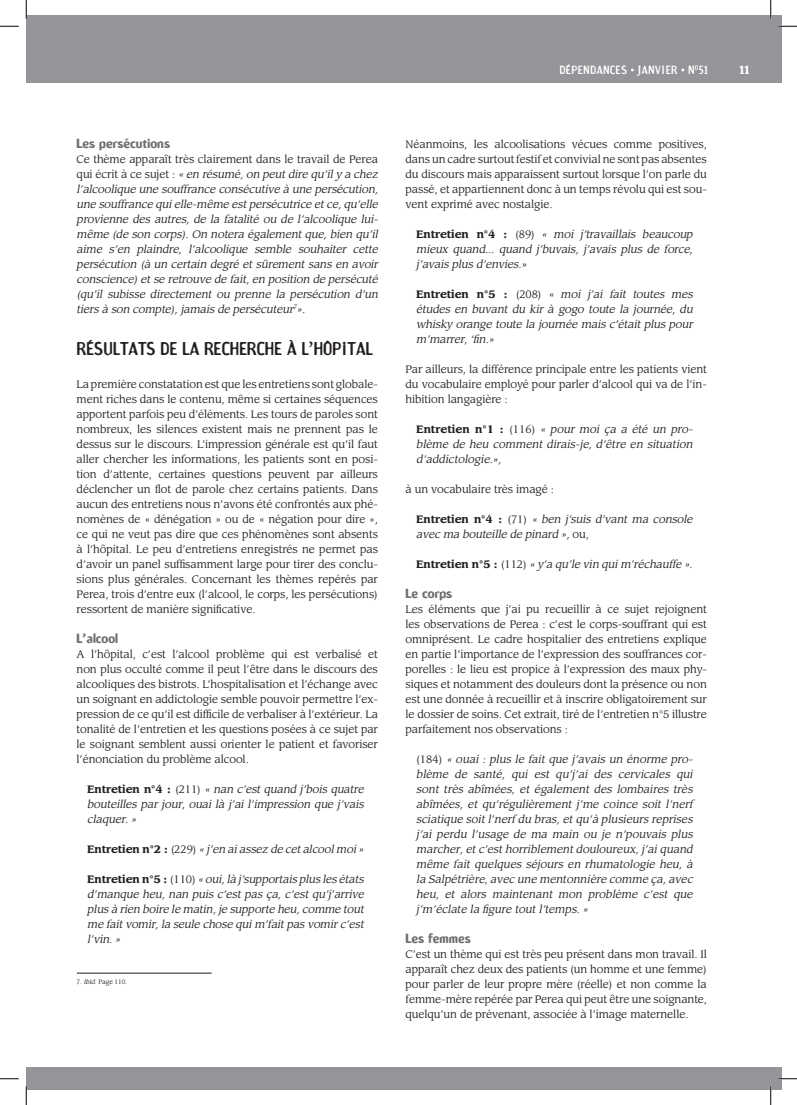
<style>
.page{position:relative;width:797px;height:1105px;background:#fff}
.page>*{position:absolute;margin:0;border:0;box-sizing:border-box;transform-origin:0 0}
.sous_titre_1_ligne{font:17.5px "Amoebia Sans";letter-spacing:-.02em;color:#231f20}
.sous_titre{font:700 12.5px "Amoebia";color:#6c6d70}
.t1{font:11.25px "Amoebia Sans";letter-spacing:.02em;color:#fff}
.t2{font:700 11.25px "Amoebia";color:#fff}
.texte_courant{font:10.62px/15px "Leawood";letter-spacing:-.01em;color:#231f20;text-align:justify}
.texte_courant-2{font:italic 10.62px/15px "Leawood";letter-spacing:-.01em;color:#231f20}
.Note_Bas_de_page{font:6.25px "Leawood";letter-spacing:-.01em;color:#231f20}
.s1{font-style:normal}
.s2{font-weight:700;font-style:normal}
.s3{font-style:italic}
</style>
<div class="page">
<div style="left:26px;top:16px;width:755px;height:67px;background:#939598"></div>
<div style="left:26px;top:1067px;width:755px;height:22px;background:#939598"></div>
<hr style="left:77px;top:973px;width:135px;height:1px;background:#201d1e">
<svg style="left:0;top:25px;width:19px;height:2px"></svg>
<svg style="left:778px;top:25px;width:19px;height:2px"></svg>
<svg style="left:0;top:1078px;width:19px;height:1px"></svg>
<svg style="left:778px;top:1078px;width:19px;height:1px"></svg>
<svg style="left:25px;top:0;width:2px;height:19px"></svg>
<svg style="left:25px;top:1086px;width:2px;height:19px"></svg>
<svg style="left:770px;top:0;width:1px;height:19px"></svg>
<svg style="left:770px;top:1086px;width:1px;height:19px"></svg>
<p class="sous_titre" style="left:77px;top:136px;width:95px">Les persécutions</p>
<p class="texte_courant-2" style="left:77px;top:151px;width:305px"><span class="s1">Ce thème apparaît très clairement dans le travail de Perea q u i é c r i t à c e s uj e t :</span> « en résumé,on peutdire qu’ily a chez l’alcoolique une souffrance consécutive à une p ersécution, une souffrance quielle-même estp ersécutrice etce,qu’elle p rovienne des autres, de la fatalité ou de l’alcoolique lui&shy;même (de son corps). On notera également que, bien qu’il aime s’en plaindre, l’alcoolique semble souhaiter cette p ersécution (à un certain degré et sûrement sans en avoir conscience) et se retrouve de fait, en p osition de p ersécuté (qu’il subisse directement ou p renne la p ersécution d’un tiers à son compte),jamais de p ersécuteur<sup>7</sup>».</p>
<p class="sous_titre_1_ligne" style="left:77px;top:338px;width:298px">RÉSULTATS DE LA RECHERCHE À L’HÔPITAL</p>
<p class="texte_courant" style="left:77px;top:376px;width:303px">La première constatation est que les entretiens sont globale&shy;ment riches dans le contenu, même si certaines séquences apportent parfois peu d’éléments. Les tours de paroles sont nombreux, les silences existent mais ne prennent pas le dessus sur le discours. L’impression générale est qu’il faut aller chercher les informations, les patients sont en posi&shy;tion d’attente, certaines questions peuvent par ailleurs déclencher un flot de parole chez certains patients. Dans aucun des entretiens nous n’avons été confrontés aux phé&shy;nomènes de « dénégation » ou de « négation pour dire », ce qui ne veut pas dire que ces phénomènes sont absents à l’hôpital. Le peu d’entretiens enregistrés ne permet pas d’avoir un panel suffisamment large pour tirer des conclu&shy;sions plus générales. Concernant les thèmes repérés par Perea, trois d’entre eux (l’alcool, le corps, les persécutions) ressortent de manière significative.</p>
<p class="sous_titre" style="left:77px;top:631px;width:43px">L’alcool</p>
<p class="texte_courant" style="left:77px;top:646px;width:303px">A l’hôpital, c’est l’alcool problème qui est verbalisé et non plus occulté comme il peut l’être dans le discours des alcooliques des bistrots. L’hospitalisation et l’échange avec un soignant en addictologie semble pouvoir permettre l’ex&shy;pression de ce qu’il est difficile de verbaliser à l’extérieur. La tonalité de l’entretien et les questions posées à ce sujet par le soignant semblent aussi orienter le patient et favoriser l’énonciation du problème alcool.</p>
<p class="texte_courant-2" style="left:87px;top:781px;width:280px;text-align:justify"><span class="s2">En tre ti en n ° 4 :</span> <span class="s1">( 2 1 1 )</span> « nan c’est quand j ’bois quatre bouteilles p ar jour, ouai là j ’ai l’impression que j ’vais claquer. »</p>
<p class="texte_courant-2" style="left:87px;top:841px;width:280px"><span class="s2">Entretien n°2 :</span> <span class="s1">(229)</span> «j’en aiassez de cetalcoolmoi»</p>
<p class="texte_courant-2" style="left:87px;top:871px;width:280px;text-align:justify"><span class="s2">Entretien n°5 :</span> <span class="s1">(110)</span> «oui,là j’supportais plus les états d’manque heu, nan puis c’est pas ça, c’est qu’j ’arrive p lus à rien boire le matin,je supp orte heu,comme tout me faitvomir,la seule chose quim’faitp as vomirc’est l’vin. »</p>
<p class="Note_Bas_de_page" style="left:77px;top:978px;width:52px">7. <span class="s3">Ibid.</span>Page 110.</p>
<p class="t1" style="left:559px;top:63px;width:150px">DÉPENDANCES JANVIER N<sup>O</sup>51</p>
<p class="t2" style="left:739px;top:64px;width:11px">11</p>
<p class="texte_courant" style="left:405px;top:136px;width:303px">Néanmoins, les alcoolisations vécues comme positives, dans un cadre surtout festif et convivial ne sont pas absentes du discours mais apparaissent surtout lorsque l’on parle du passé, et appartiennent donc à un temps révolu qui est sou&shy;vent exprimé avec nostalgie.</p>
<p class="texte_courant-2" style="left:416px;top:226px;width:280px"><span class="s2">E n t r e t i e n n ° 4 :</span> <span class="s1">( 8 9 )</span> « moi j ’travaillais beaucoup mieux quand... quand j ’buvais, j ’avais plus de force, j ’avais plus d’envies.»</p>
<p class="texte_courant-2" style="left:416px;top:286px;width:280px;text-align:justify"><span class="s2">Entretien n°5 :</span> <span class="s1">(208)</span> « moi j’ai fait toutes mes études en buvant du kir à gogo toute la j ournée, du whisky orange toute la journée mais c’était p lus p our m’marrer,‘fin.»</p>
<p class="texte_courant" style="left:405px;top:361px;width:303px">Par ailleurs, la différence principale entre les patients vient du vocabulaire employé pour parler d’alcool qui va de l’in&shy;hibition langagière :</p>
<p class="texte_courant-2" style="left:416px;top:421px;width:280px;text-align:justify"><span class="s2">Entretien n°1 :</span> <span class="s1">(116)</span> « pour moi ça a été un pro&shy;blème de heu comment dirais-je, d’être en situation d’addictologie.»,</p>
<p class="texte_courant" style="left:405px;top:481px;width:150px">à un vocabulaire très imagé :</p>
<p class="texte_courant-2" style="left:416px;top:511px;width:280px"><span class="s2">En tre ti en n ° 4 :</span> <span class="s1">( 7 1 )</span> « ben j ’suis d’vant ma console avec ma bouteille de p inard »,<span class="s1">o u ,</span></p>
<p class="texte_courant-2" style="left:416px;top:556px;width:278px"><span class="s2">Entretien n°5 :</span> <span class="s1">(112)</span> «y’a qu’le vin quim’réchauffe»<span class="s1">.</span></p>
<p class="sous_titre" style="left:405px;top:586px;width:48px">Le corps</p>
<p class="texte_courant" style="left:405px;top:601px;width:303px">Les éléments que j’ai pu recueillir à ce sujet rejoignent les observations de Perea : c’est le corps-souffrant qui est omniprésent. Le cadre hospitalier des entretiens explique en partie l’importance de l’expression des souffrances cor&shy;porelles : le lieu est propice à l’expression des maux phy&shy;siques et notamment des douleurs dont la présence ou non est une donnée à recueillir et à inscrire obligatoirement sur le dossier de soins. Cet extrait, tiré de l’entretien n°5 illustre parfaitement nos observations :</p>
<p class="texte_courant-2" style="left:416px;top:751px;width:280px"><span class="s1">( 1 8 4 )</span> « ouai : plus le fait que j ’avais un énorme pro&shy;blème de santé, qui est qu’j ’ai des cervicales qui sont très abîmées, et également des lombaires très abîmées, et qu’régulièrement j ’me coince soit l’nerf sciatique soit l’nerf du bras, et qu’à p lusieurs reprises j ’ai perdu l’usage de ma main ou je n’pouvais plus marcher,etc’esthorriblementdouloureux,j ’aiquand même fait quelques séjours en rhumatologie heu, à la Salp étrière,avec une mentonnière comme ça,avec heu, et alors maintenant mon problème c’est que j ’m’éclate la figure tout l’temps. »</p>
<p class="sous_titre" style="left:405px;top:931px;width:67px">Les femmes</p>
<p class="texte_courant" style="left:405px;top:946px;width:303px">C’est un thème qui est très peu présent dans mon travail. Il apparaît chez deux des patients (un homme et une femme) pour parler de leur propre mère (réelle) et non comme la femme-mère repérée par Perea qui peut être une soignante, quelqu’un de prévenant, associée à l’image maternelle.</p>
</div>
